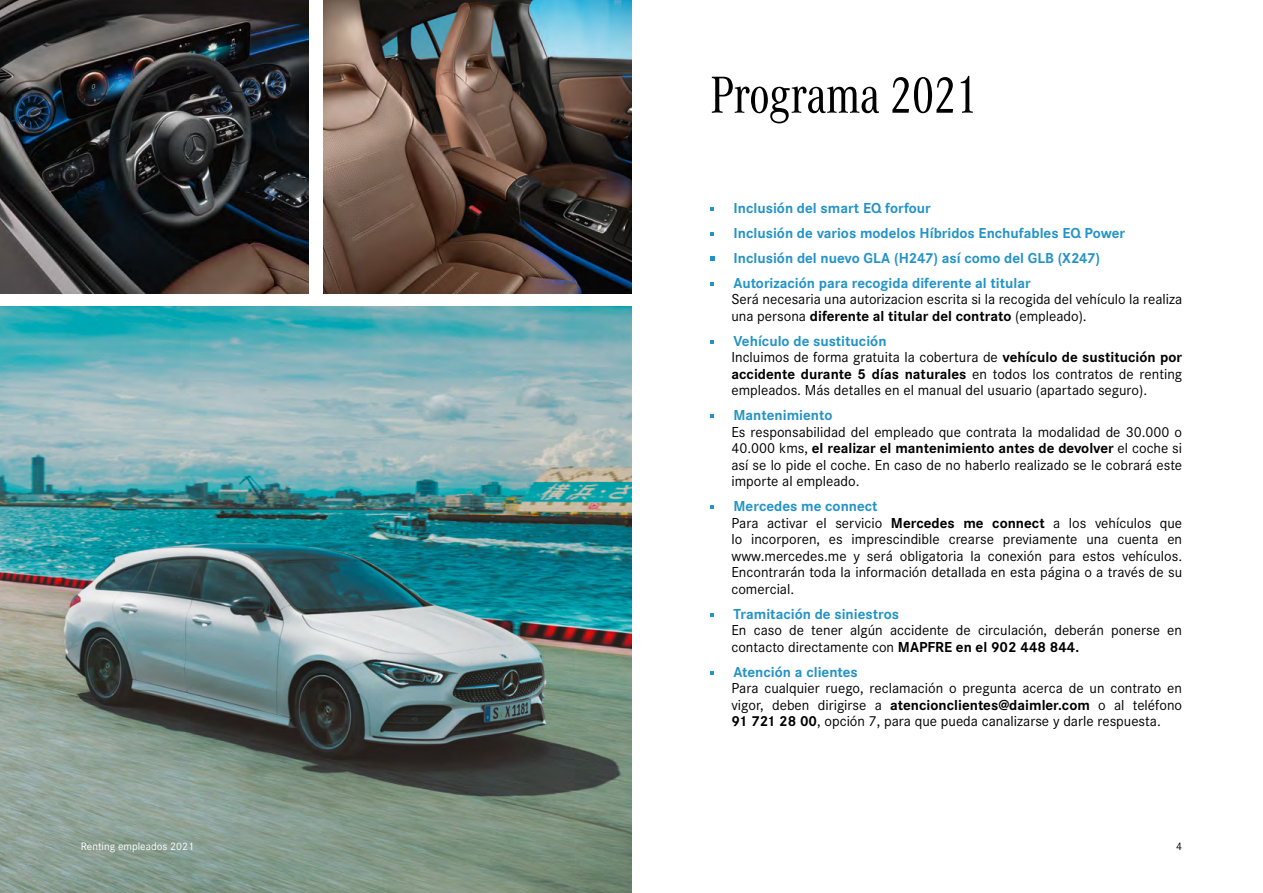
<style>
.page{position:relative;width:1263px;height:893px;background:#fff}
.page>*{position:absolute;margin:0;border:0;box-sizing:border-box;transform-origin:0 0}
.t1{font:54px "Corporate A Con";letter-spacing:-.02em;color:#000}
.t2{font:15px/16.5px "Corporate S";color:#000}
.t3{font:700 15px/25px "Corporate S";color:#2393c7}
.t4{font:11.25px "Corporate S";color:#fff}
.t5{font:11.25px "Corporate S";color:#000}
.s1{font-weight:700}
.s2{font-weight:700;color:#2393c7}
</style>
<div class="page">
<img style="left:0;top:306px;width:631px;height:587px">
<img style="left:0;top:0;width:308px;height:293px">
<img style="left:323px;top:0;width:308px;height:293px">
<svg style="left:710px;top:207px;width:4px;height:3px"></svg>
<svg style="left:710px;top:232px;width:4px;height:3px"></svg>
<svg style="left:710px;top:256px;width:5px;height:4px"></svg>
<svg style="left:710px;top:282px;width:4px;height:3px"></svg>
<svg style="left:710px;top:340px;width:4px;height:3px"></svg>
<svg style="left:710px;top:414px;width:4px;height:4px"></svg>
<svg style="left:710px;top:505px;width:4px;height:4px"></svg>
<svg style="left:710px;top:613px;width:4px;height:4px"></svg>
<svg style="left:710px;top:671px;width:4px;height:4px"></svg>
<h1 class="t1" style="left:710px;top:66px;width:270px">Programa 2021</h1>
<p class="t3" style="left:733px;top:196px;width:393px">Inclusión del smart EQ forfour<br>Inclusión de varios modelos Híbridos Enchufables EQ Power Inclusión del nuevo GLA (H247) así como del GLB (X247)<br>Autorización para recogida diferente al titular</p>
<p class="t2" style="left:731px;top:291px;width:452px">Será necesaria una autorizacion escrita si la recogida del vehículo la realiza una persona <span class="s1">diferente al titular del contrato</span> (empleado).</p>
<p class="t2" style="left:731px;top:333px;width:452px"><span class="s2">Vehículo de sustitución<br></span>Incluimos de forma gratuita la cobertura de <span class="s1">vehículo de sustitución por accidente durante 5 días naturales</span> en todos los contratos de renting empleados. Más detalles en el manual del usuario (apartado seguro).</p>
<p class="t3" style="left:733px;top:403px;width:100px">Mantenimiento</p>
<p class="t2" style="left:731px;top:424px;width:452px;text-align:justify">Es responsabilidad del empleado que contrata la modalidad de 30.000 o 40.000 kms, <span class="s1">el realizar el mantenimiento antes de devolver</span> el coche si así se lo pide el coche. En caso de no haberlo realizado se le cobrará este importe al empleado.</p>
<p class="t2" style="left:731px;top:498px;width:452px"><span class="s2">Mercedes me connect<br></span>Para activar el servicio <span class="s1">Mercedes me connect</span> a los vehículos que lo incorporen, es imprescindible crearse previamente una cuenta en www.mercedes.me y será obligatoria la conexión para estos vehículos.<br>Encontrarán toda la información detallada en esta página o a través de su comercial.</p>
<p class="t3" style="left:733px;top:602px;width:167px">Tramitación de siniestros</p>
<p class="t2" style="left:731px;top:622px;width:452px">En caso de tener algún accidente de circulación, deberán ponerse en contacto directamente con <span class="s1">MAPFRE en el 902 448 844.</span></p>
<p class="t3" style="left:733px;top:660px;width:126px">Atención a clientes</p>
<p class="t2" style="left:731px;top:680px;width:452px;text-align:justify">Para cualquier ruego, reclamación o pregunta acerca de un contrato en vigor, deben dirigirse a <span class="s1">atencionclientes@daimler.com</span> o al teléfono <span class="s1">91 721 28 00</span>, opción 7, para que pueda canalizarse y darle respuesta.</p>
<p class="t4" style="left:81px;top:840px;width:115px">Renting empleados 2021</p>
<p class="t5" style="left:1176px;top:840px;width:7px">4</p>
</div>
